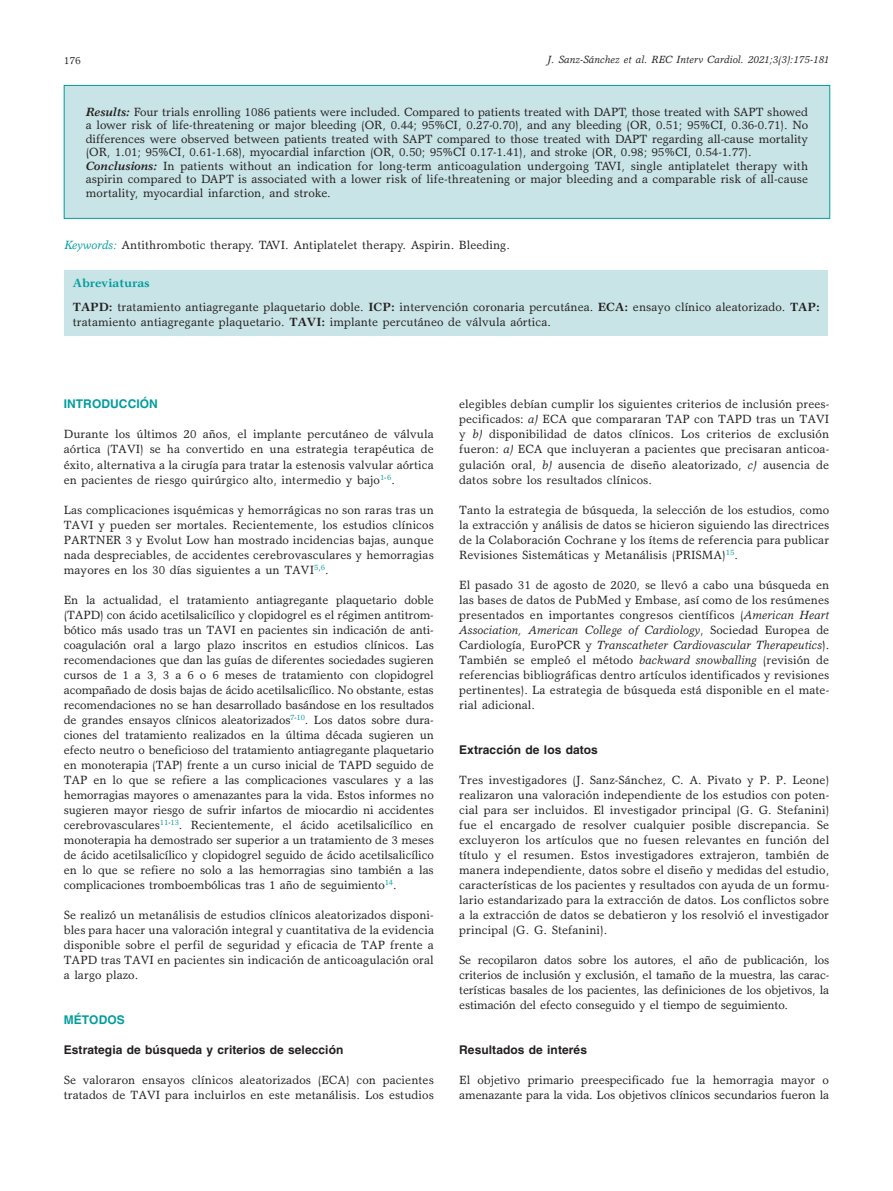
<style>
.page{position:relative;width:893px;height:1191px;background:#fff}
.page>*{position:absolute;margin:0;border:0;box-sizing:border-box;transform-origin:0 0}
.t1{font:12px/15px "Garth Graphic Std";letter-spacing:.005em;color:#231f20;text-align:justify}
.t2{font:700 12px "Helvetica LT Std";letter-spacing:.005em;color:#231f20}
.t3{font:700 12px "Helvetica LT Std";letter-spacing:.005em;color:#009d9d}
.t4{font:italic 10.5px "Garth Graphic Std";letter-spacing:.005em;color:#231f20}
.t5{font:10.5px "Garth Graphic Std";color:#231f20}
.s1{font-weight:700;font-style:italic}
.s2{font-style:italic;color:#009d9d}
.s3{font-weight:700;color:#009d9d}
.s4{font-weight:700}
.s5{font-style:italic}
</style>
<div class="page">
<div style="left:64px;top:270px;width:764px;height:65px;background:#c9e4e6"></div>
<div style="left:64px;top:85px;width:766px;height:133px;background:#c9e4e6"></div>
<div style="left:64px;top:85px;width:766px;height:134px;border:1px solid #009d9d"></div>
<p class="t5" style="left:64px;top:54px;width:19px">176</p>
<p class="t4" style="left:548px;top:53px;width:283px">J. Sanz-Sánchez et al. REC Interv Cardiol. 2021;3(3):175-181</p>
<p class="t1" style="left:86px;top:105px;width:724px;line-height:13.5px;text-align:left"><span class="s1">Results:</span> Four trials enrolling 1086 patients were included. Compared to patients treated with DAPT, those treated with SAPT showed a lower risk of life-threatening or major bleeding (OR, 0.44; 95%CI, 0.27-0.70), and any bleeding (OR, 0.51; 95%CI, 0.36-0.71). No differences were observed between patients treated with SAPT compared to those treated with DAPT regarding all-cause mortality (OR, 1.01; 95%CI, 0.61-1.68), myocardial infarction (OR, 0.50; 95%CI 0.17-1.41), and stroke (OR, 0.98; 95%CI, 0.54-1.77).<br><span class="s1">Conclusions:</span> In patients without an indication for long-term anticoagulation undergoing TAVI, single antiplatelet therapy with aspirin compared to DAPT is associated with a lower risk of life-threatening or major bleeding and a comparable risk of all-cause mortality, myocardial infarction, and stroke.</p>
<p class="t1" style="left:64px;top:237px;width:447px"><span class="s2">Keywords:</span> Antithrombotic therapy. TAVI. Antiplatelet therapy. Aspirin. Bleeding.</p>
<p class="t1" style="left:73px;top:271px;width:748px;line-height:23.5px"><span class="s3">Abreviaturas<br></span><span class="s4">TAPD:</span> tratamiento antiagregante plaquetario doble. <span class="s4">ICP:</span> intervención coronaria percutánea. <span class="s4">ECA:</span> ensayo clínico aleatorizado. <span class="s4">TAP:</span></p>
<p class="t1" style="left:73px;top:314px;width:480px">tratamiento antiagregante plaquetario. <span class="s4">TAVI:</span> implante percutáneo de válvula aórtica.</p>
<p class="t3" style="left:64px;top:397px;width:96px">INTRODUCCIÓN</p>
<p class="t1" style="left:64px;top:427px;width:371px">Durante los últimos 20 años, el implante percutáneo de válvula aórtica (TAVI) se ha convertido en una estrategia terapéutica de éxito, alternativa a la cirugía para tratar la estenosis valvular aórtica en pacientes de riesgo quirúrgico alto, intermedio y bajo<sup>1</sup><sup>-</sup><sup>6</sup>.</p>
<p class="t1" style="left:64px;top:502px;width:372px">Las complicaciones isquémicas y hemorrágicas no son raras tras un TAVI y pueden ser mortales. Recientemente, los estudios clínicos PARTNER 3 y Evolut Low han mostrado incidencias bajas, aunque nada despreciables, de accidentes cerebrovasculares y hemorragias mayores en los 30 días siguientes a un TAVI<sup>5</sup><sup>,</sup><sup>6</sup>.</p>
<p class="t1" style="left:64px;top:592px;width:372px">En la actualidad, el tratamiento antiagregante plaquetario doble (TAPD) con ácido acetilsalicílico y clopidogrel es el régimen antitrom&shy;bótico más usado tras un TAVI en pacientes sin indicación de anti&shy;coagulación oral a largo plazo inscritos en estudios clínicos. Las recomendaciones que dan las guías de diferentes sociedades sugieren cursos de 1 a 3, 3 a 6 o 6 meses de tratamiento con clopidogrel acompañado de dosis bajas de ácido acetilsalicílico. No obstante, estas recomendaciones no se han desarrollado basándose en los resultados de grandes ensayos clínicos aleatorizados<sup>7</sup><sup>-</sup><sup>10</sup>. Los datos sobre dura&shy;ciones del tratamiento realizados en la última década sugieren un efecto neutro o beneficioso del tratamiento antiagregante plaquetario en monoterapia (TAP) frente a un curso inicial de TAPD seguido de TAP en lo que se refiere a las complicaciones vasculares y a las hemorragias mayores o amenazantes para la vida. Estos informes no sugieren mayor riesgo de sufrir infartos de miocardio ni accidentes cerebrovasculares<sup>11</sup><sup>-</sup><sup>13</sup>. Recientemente, el ácido acetilsalicílico en monoterapia ha demostrado ser superior a un tratamiento de 3 meses de ácido acetilsalicílico y clopidogrel seguido de ácido acetilsalicílico en lo que se refiere no solo a las hemorragias sino también a las complicaciones tromboembólicas tras 1 año de seguimiento<sup>14</sup>.</p>
<p class="t1" style="left:64px;top:907px;width:372px">Se realizó un metanálisis de estudios clínicos aleatorizados disponi&shy;bles para hacer una valoración integral y cuantitativa de la evidencia disponible sobre el perfil de seguridad y eficacia de TAP frente a TAPD tras TAVI en pacientes sin indicación de anticoagulación oral a largo plazo.</p>
<p class="t3" style="left:64px;top:1012px;width:63px">MÉTODOS</p>
<p class="t2" style="left:64px;top:1042px;width:281px">Estrategia de búsqueda y criterios de selección</p>
<p class="t1" style="left:64px;top:1072px;width:371px">Se valoraron ensayos clínicos aleatorizados (ECA) con pacientes tratados de TAVI para incluirlos en este metanálisis. Los estudios</p>
<p class="t1" style="left:459px;top:397px;width:372px">elegibles debían cumplir los siguientes criterios de inclusión prees&shy;pecificados: <span class="s5">a)</span> ECA que compararan TAP con TAPD tras un TAVI y <span class="s5">b)</span> disponibilidad de datos clínicos. Los criterios de exclusión fueron: <span class="s5">a)</span> ECA que incluyeran a pacientes que precisaran anticoa&shy;gulación oral, <span class="s5">b)</span> ausencia de diseño aleatorizado, <span class="s5">c)</span> ausencia de datos sobre los resultados clínicos.</p>
<p class="t1" style="left:459px;top:502px;width:372px">Tanto la estrategia de búsqueda, la selección de los estudios, como la extracción y análisis de datos se hicieron siguiendo las directrices de la Colaboración Cochrane y los ítems de referencia para publicar Revisiones Sistemáticas y Metanálisis (PRISMA)<sup>15</sup>.</p>
<p class="t1" style="left:459px;top:577px;width:372px">El pasado 31 de agosto de 2020, se llevó a cabo una búsqueda en las bases de datos de PubMed y Embase, así como de los resúmenes presentados en importantes congresos científicos (<span class="s5">American Heart Association, American College of Cardiology</span>, Sociedad Europea de Cardiología, EuroPCR y <span class="s5">Transcatheter Cardiovascular Therapeutics</span>).<br>También se empleó el método <span class="s5">backward snowballing</span> (revisión de referencias bibliográficas dentro artículos identificados y revisiones pertinentes). La estrategia de búsqueda está disponible en el mate&shy;rial adicional.</p>
<p class="t2" style="left:459px;top:742px;width:140px">Extracción de los datos</p>
<p class="t1" style="left:459px;top:772px;width:372px">Tres investigadores (J. Sanz-Sánchez, C. A. Pivato y P. P. Leone) realizaron una valoración independiente de los estudios con poten&shy;cial para ser incluidos. El investigador principal (G. G. Stefanini) fue el encargado de resolver cualquier posible discrepancia. Se excluyeron los artículos que no fuesen relevantes en función del título y el resumen. Estos investigadores extrajeron, también de manera independiente, datos sobre el diseño y medidas del estudio, características de los pacientes y resultados con ayuda de un formu&shy;lario estandarizado para la extracción de datos. Los conflictos sobre a la extracción de datos se debatieron y los resolvió el investigador principal (G. G. Stefanini).</p>
<p class="t1" style="left:459px;top:952px;width:372px">Se recopilaron datos sobre los autores, el año de publicación, los criterios de inclusión y exclusión, el tamaño de la muestra, las carac&shy;terísticas basales de los pacientes, las definiciones de los objetivos, la estimación del efecto conseguido y el tiempo de seguimiento.</p>
<p class="t2" style="left:459px;top:1042px;width:129px">Resultados de interés</p>
<p class="t1" style="left:459px;top:1072px;width:371px">El objetivo primario preespecificado fue la hemorragia mayor o amenazante para la vida. Los objetivos clínicos secundarios fueron la</p>
</div>
